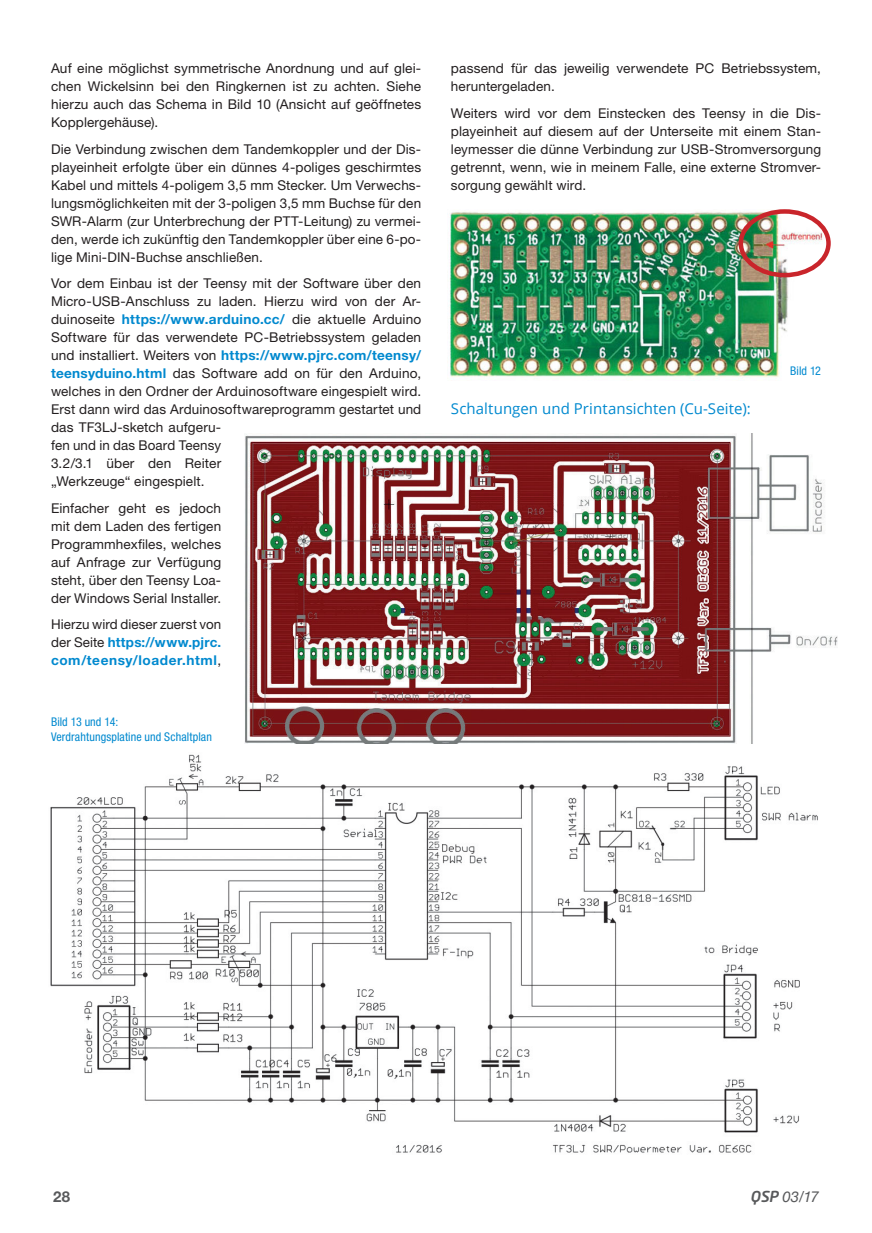
<style>
.page{position:relative;width:872px;height:1233px;background:#fff}
.page>*{position:absolute;margin:0;border:0;box-sizing:border-box;transform-origin:0 0}
.t1{font:15px "Open Sans";letter-spacing:.005em;color:#0089cf}
.t2{font:italic 15px "Helvetica Neue";color:#58595b}
.t3{font:700 15px "Helvetica Neue LT Std";color:#58595b}
.t4{font:13.5px/18px "Helvetica Neue LT Std";letter-spacing:.01em;color:#231f20;text-align:justify}
.t5{font:700 13.5px/18px "Helvetica Neue LT Std";letter-spacing:.04em;color:#0089cf;text-align:justify}
.t6{font:condensed 12px/15px "Helvetica Neue LT Std";letter-spacing:.005em;color:#0089cf}
.s1{font-weight:700;color:#0089cf}
.s2{font-weight:400;color:#231f20}
.s3{font-family:"Neo Tech";font-weight:500}
</style>
<div class="page">
<img style="left:450px;top:209px;width:379px;height:171px">
<img style="left:50px;top:743px;width:768px;height:410px">
<img style="left:245px;top:433px;width:593px;height:310px">
<div style="left:738px;top:209px;width:92px;height:68px;border:4px solid #c9252b;border-radius:50%"></div>
<p class="t4" style="left:51px;top:61px;width:371px">Auf eine möglichst symmetrische Anordnung und auf glei&shy;chen Wickelsinn bei den Ringkernen ist zu achten. Siehe hierzu auch das Schema in Bild 10 (Ansicht auf geöffnetes Kopplergehäuse).</p>
<p class="t4" style="left:51px;top:141px;width:371px">Die Verbindung zwischen dem Tandemkoppler und der Dis&shy;playeinheit erfolgte über ein dünnes 4-poliges geschirmtes Kabel und mittels 4-poligem 3,5 mm Stecker. Um Verwechs&shy;lungsmöglichkeiten mit der 3-poligen 3,5 mm Buchse für den SWR-Alarm (zur Unterbrechung der PTT-Leitung) zu vermei&shy;den, werde ich zukünftig den Tandemkoppler über eine 6-po&shy;lige Mini-DIN-Buchse anschließen.</p>
<p class="t4" style="left:51px;top:276px;width:372px;text-align:left">Vor dem Einbau ist der Teensy mit der Software über den Micro-USB-Anschluss zu laden. Hierzu wird von der Ar&shy;duinoseite <span class="s1">https://www.arduino.cc/</span> die aktuelle Arduino Software für das verwendete PC-Betriebssystem geladen und installiert. Weiters von <span class="s1">https://www.pjrc.com/teensy/ teensyduino.html</span> das Software add on für den Arduino, welches in den Ordner der Arduinosoftware eingespielt wird.<br>Erst dann wird das Arduinosoftwareprogramm gestartet und das TF3LJ-sketch aufgeru-<br>fen und in das Board Teensy<br>3.2/3.1 über den Reiter<br>„Werkzeuge“ eingespielt.</p>
<p class="t4" style="left:51px;top:500px;width:172px">Einfacher geht es jedoch mit dem Laden des fertigen Programmhexfiles, welches auf Anfrage zur Verfügung steht, über den Teensy Loa&shy;der Windows Serial Installer.</p>
<p class="t5" style="left:51px;top:617px;width:172px"><span class="s2">Hierzu wird dieser zuerst von der Seite</span> https://www.pjrc. com/teensy/loader.html<span class="s2">,</span></p>
<p class="t6" style="left:51px;top:715px;width:162px">Bild 13 und 14:<br>Verdrahtungsplatine und Schaltplan</p>
<p class="t4" style="left:451px;top:61px;width:371px">passend für das jeweilig verwendete PC Betriebssystem, heruntergeladen.</p>
<p class="t4" style="left:451px;top:105px;width:371px">Weiters wird vor dem Einstecken des Teensy in die Dis&shy;playeinheit auf diesem auf der Unterseite mit einem Stan&shy;leymesser die dünne Verbindung zur USB-Stromversorgung getrennt, wenn, wie in meinem Falle, eine externe Stromver&shy;sorgung gewählt wird.</p>
<p class="t1" style="left:451px;top:398px;width:301px">Schaltungen und Printansichten (Cu-Seite):</p>
<p class="t6" style="left:790px;top:364px;width:32px">Bild 12</p>
<p class="t3" style="left:53px;top:1192px;width:19px">28</p>
<p class="t2" style="left:750px;top:1188px;width:70px"><span class="s3">QSP</span> 03/17</p>
</div>
